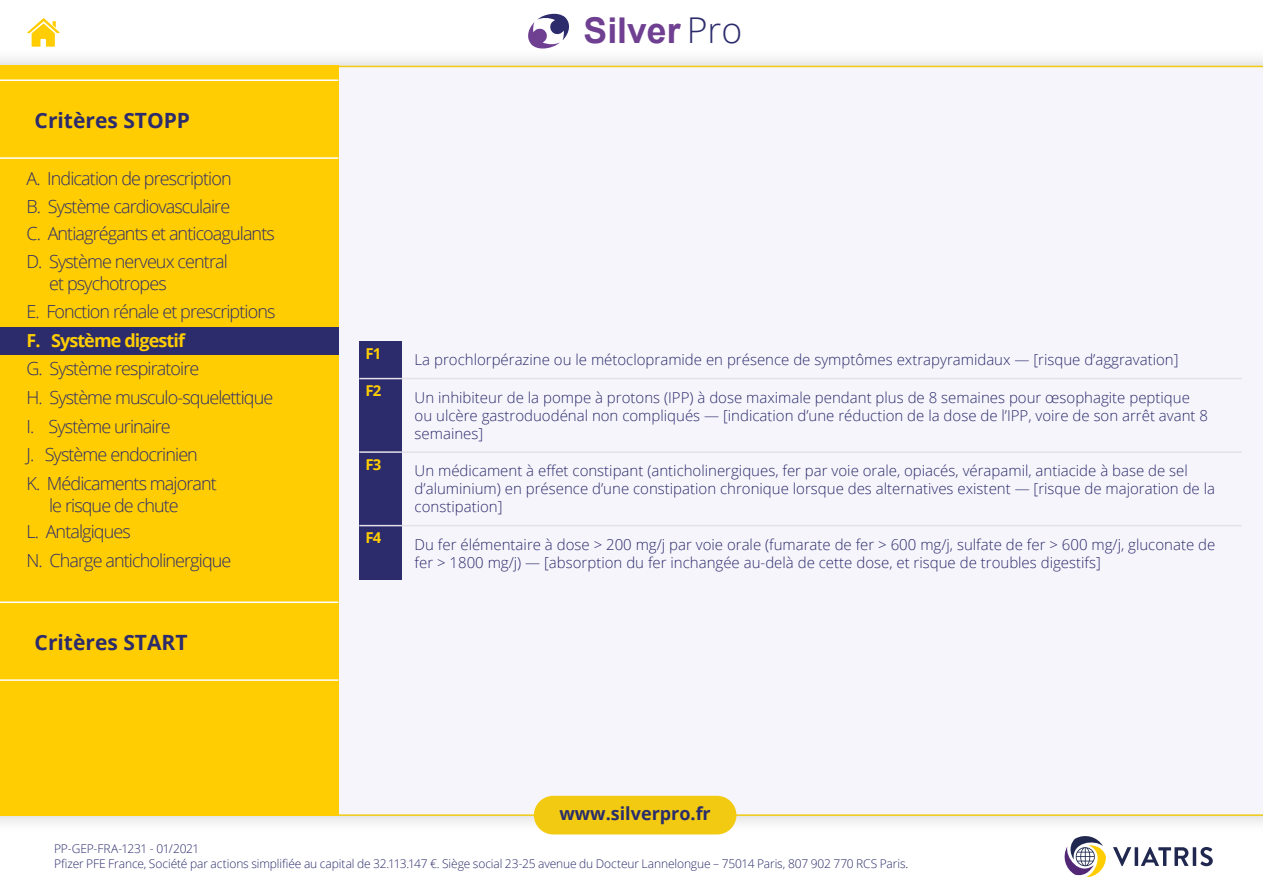
<style>
.page{position:relative;width:1263px;height:893px;background:#fff}
.page>*{position:absolute;margin:0;border:0;box-sizing:border-box;transform-origin:0 0}
.t1{font:700 35.55px "Arial";color:#6f4092}
.t2{font:700 21px "Open Sans";color:#2c2b6c}
.t3{font:300 18px/28.7px "Open Sans";letter-spacing:-.05em;color:#2c2b6c}
.t4{font:700 18px "Open Sans";letter-spacing:-.05em;color:#ffcd02}
.t5{font:700 18px "Open Sans";color:#2a2d6b}
.t6{font:300 15px/18px "Open Sans";color:#2c2b6c}
.t7{font:700 15px "Open Sans";letter-spacing:-.05em;color:#ffcd02}
.t8{font:300 12px/14.4px "Open Sans";letter-spacing:-.01em;color:#2c2b6c}
.s1{font-family:"Open Sans";font-weight:300;color:#2c2b6c}
.s2{color:#000}
</style>
<div class="page">
<svg style="left:1113px;top:847px;width:100px;height:19px"></svg>
<svg style="left:1064px;top:836px;width:42px;height:40px"></svg>
<div style="left:0;top:47px;width:1263px;height:788px;background:#000;opacity:.2"></div>
<div style="left:338px;top:66px;width:925px;height:750px;background:#f6f5fb"></div>
<div style="left:534px;top:796px;width:202px;height:38px;background:#f1ca11;border-radius:19px"></div>
<div style="left:0;top:66px;width:338px;height:750px;background:#ffcd02"></div>
<svg style="left:526px;top:13px;width:45px;height:36px"></svg>
<div style="left:359px;top:341px;width:43px;height:238px;background:#2c2b6c"></div>
<hr style="left:359px;top:525px;width:43px;height:1px;background:#e3e1e9">
<hr style="left:402px;top:525px;width:840px;height:1px;background:#e3e1e9">
<hr style="left:359px;top:378px;width:43px;height:1px;background:#e3e1e9">
<hr style="left:402px;top:378px;width:840px;height:1px;background:#e3e1e9">
<hr style="left:359px;top:451px;width:43px;height:2px;background:#e3e1e9">
<hr style="left:402px;top:451px;width:840px;height:2px;background:#e3e1e9">
<div style="left:0;top:328px;width:338px;height:27px;background:#2c2b6c"></div>
<hr style="left:0;top:679px;width:338px;height:2px;background:#fff">
<hr style="left:0;top:601px;width:338px;height:2px;background:#fff">
<hr style="left:0;top:157px;width:338px;height:2px;background:#fff">
<hr style="left:0;top:80px;width:338px;height:1px;background:#fff">
<svg style="left:27px;top:18px;width:33px;height:29px"></svg>
<h2 class="t2" style="left:35px;top:106px;width:157px">Critères STOPP</h2>
<p class="t3" style="left:26px;top:165px;width:207px;line-height:27.2px">A. Indication de prescription<br>B. Système cardiovasculaire</p>
<p class="t3" style="left:49px;top:251px;width:180px;line-height:21.6px;text-indent:-23px">D. Système nerveux central et psychotropes</p>
<p class="t3" style="left:26px;top:297px;width:251px">E. Fonction rénale et prescriptions</p>
<p class="t3" style="left:26px;top:354px;width:248px">G. Système respiratoire<br>H. Système musculo-squelettique<br>I. Système urinaire<br>J. Système endocrinien<br>K. Médicaments majorant</p>
<p class="t3" style="left:26px;top:491px;width:154px;line-height:26.4px;text-indent:23px">le risque de chute<br>L. Antalgiques</p>
<p class="t3" style="left:26px;top:545px;width:206px">N. Charge anticholinergique</p>
<p class="t3" style="left:26px;top:218px;width:250px">C. Antiagrégants et anticoagulants</p>
<p class="t4" style="left:26px;top:327px;width:160px">F. Système digestif</p>
<h2 class="t2" style="left:35px;top:628px;width:154px">Critères START</h2>
<h1 class="t1" style="left:584px;top:5px;width:160px">Silver <span class="s1">Pro</span></h1>
<p class="t7" style="left:365px;top:342px;width:18px">F1</p>
<p class="t6" style="left:415px;top:350px;width:765px">La prochlorpérazine ou le métoclopramide en présence de symptômes extrapyramidaux — [risque d’aggravation]</p>
<p class="t7" style="left:365px;top:380px;width:18px">F2</p>
<p class="t6" style="left:415px;top:388px;width:795px">Un inhibiteur de la pompe à protons (IPP) à dose maximale pendant plus de 8 semaines pour œsophagite peptique ou ulcère gastroduodénal non compliqués — [indication d’une réduction de la dose de l’IPP, voire de son arrêt avant 8 semaines]</p>
<p class="t7" style="left:365px;top:453px;width:18px">F3</p>
<p class="t6" style="left:415px;top:461px;width:802px">Un médicament à effet constipant (anticholinergiques, fer par voie orale, opiacés, vérapamil, antiacide à base de sel d’aluminium) en présence d’une constipation chronique lorsque des alternatives existent — [risque de majoration de la constipation]</p>
<p class="t7" style="left:365px;top:527px;width:18px">F4</p>
<p class="t6" style="left:415px;top:535px;width:802px">Du fer élémentaire à dose &gt; 200 mg/j par voie orale (fumarate de fer &gt; 600 mg/j, sulfate de fer &gt; 600 mg/j, gluconate de fer &gt; 1800 mg/j) — [absorption du fer inchangée au-delà de cette dose, et risque de troubles digestifs]</p>
<p class="t5" style="left:559px;top:801px;width:153px">www.silverpro.fr</p>
<p class="t8" style="left:54px;top:841px;width:856px">PP-GEP-FRA-1231 - 01/2021<br>Pfizer PFE France, Société par actions simplifiée au capital de 32.113.147 €. Siège social 23-25 avenue du Docteur Lannelongue – 75014 Paris, 807 902 770 RCS Paris<span class="s2">.</span></p>
</div>
